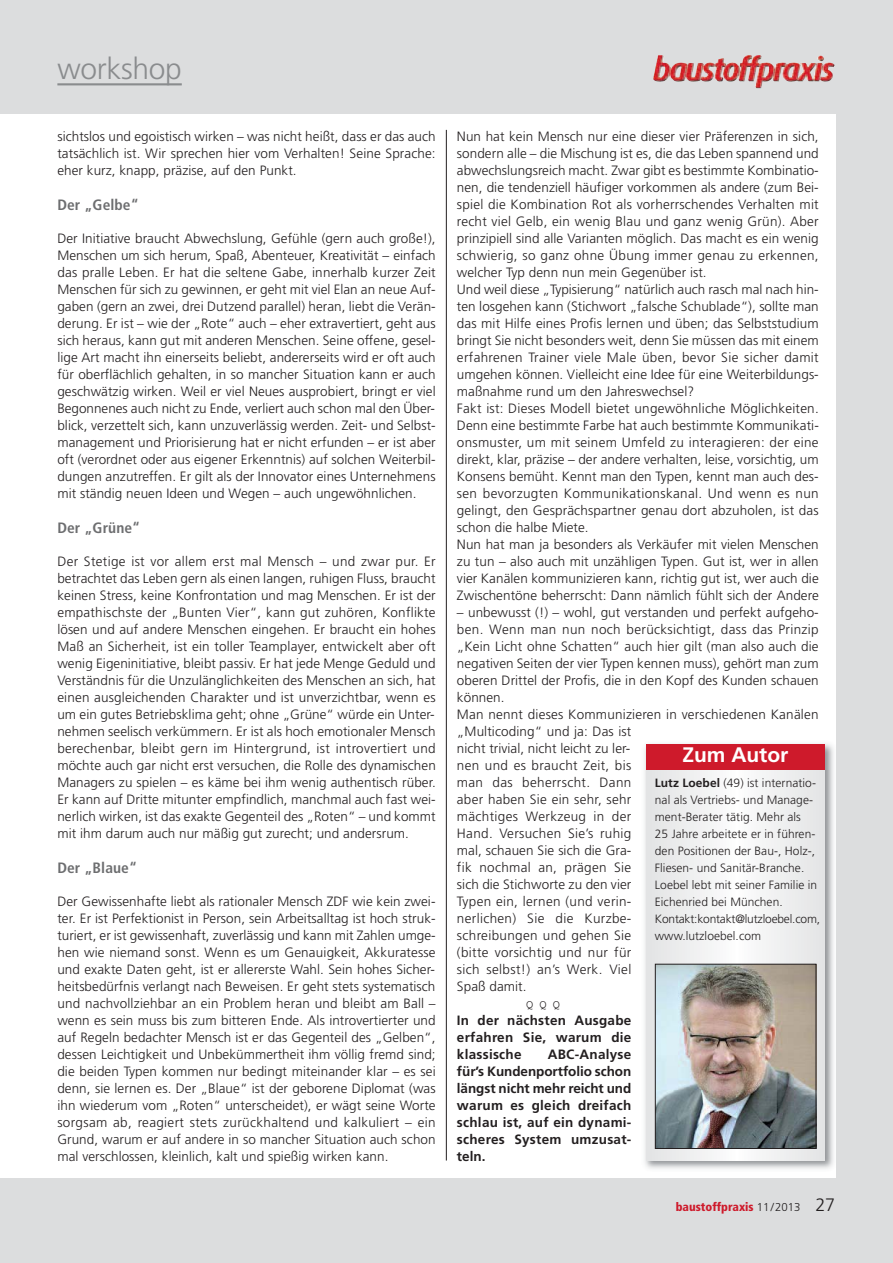
<style>
.page{position:relative;width:893px;height:1263px;background:#dcddde}
.page>*{position:absolute;margin:0;border:0;box-sizing:border-box;transform-origin:0 0}
.t1{font:300 30px "Frutiger";letter-spacing:-.01em;color:#8a8c8e}
.t2{font:700 21px "Frutiger";color:#fff}
.t3{font:700 condensed 15px "Frutiger LT";letter-spacing:.005em;color:#6d6e70}
.t4{font:300 13.5px/17px "Frutiger";letter-spacing:.005em;color:#231f20;text-align:justify}
.t5{font:700 13.5px/17px "Frutiger";letter-spacing:.02em;color:#231f20;text-align:justify}
.t6{font:300 12px/17px "Frutiger";letter-spacing:.005em;color:#231f20}
.t7{font:900 condensed 12px "Frutiger LT";color:#ce1a2b}
.t8{font:12px "Courier";color:#231f20}
.s1{font-weight:700}
.s2{font-family:"Frutiger";font-weight:300;font-stretch:normal;font-size:11.4px;color:#231f20}
.s3{font-family:"Frutiger";font-weight:300;font-stretch:normal;font-size:18px;color:#231f20}
</style>
<div class="page">
<img style="left:663px;top:56px;width:83px;height:21px">
<div style="left:0;top:114px;width:835px;height:1064px;background:#fff"></div>
<hr style="left:57px;top:83px;width:125px;height:2px;background:#8a8c8e">
<hr style="left:446px;top:130px;width:1px;height:1031px;background:#231f20">
<img style="left:644px;top:739px;width:192px;height:437px">
<svg style="left:646px;top:746px;width:179px;height:415px"></svg>
<div style="left:646px;top:744px;width:178px;height:26px;background:#ce1a2b"></div>
<img style="left:657px;top:966px;width:157px;height:181px">
<div style="left:655px;top:964px;width:161px;height:185px;border:1px solid #231f20"></div>
<h1 class="t1" style="left:57px;top:57px;width:126px">workshop</h1>
<p class="t4" style="left:57px;top:128px;width:380px">sichtslos und egoistisch wirken – was nicht heißt, dass er das auch tatsächlich ist. Wir sprechen hier vom Verhalten! Seine Sprache: eher kurz, knapp, präzise, auf den Punkt.</p>
<p class="t3" style="left:57px;top:198px;width:83px">Der „Gelbe“</p>
<p class="t4" style="left:57px;top:230px;width:380px">Der Initiative braucht Abwechslung, Gefühle (gern auch große!), Menschen um sich herum, Spaß, Abenteuer, Kreativität – einfach das pralle Leben. Er hat die seltene Gabe, innerhalb kurzer Zeit Menschen für sich zu gewinnen, er geht mit viel Elan an neue Auf&shy;gaben (gern an zwei, drei Dutzend parallel) heran, liebt die Verän&shy;derung. Er ist – wie der „Rote“ auch – eher extravertiert, geht aus sich heraus, kann gut mit anderen Menschen. Seine offene, gesel&shy;lige Art macht ihn einerseits beliebt, andererseits wird er oft auch für oberflächlich gehalten, in so mancher Situation kann er auch geschwätzig wirken. Weil er viel Neues ausprobiert, bringt er viel Begonnenes auch nicht zu Ende, verliert auch schon mal den Über&shy;blick, verzettelt sich, kann unzuverlässig werden. Zeit- und Selbst&shy;management und Priorisierung hat er nicht erfunden – er ist aber oft (verordnet oder aus eigener Erkenntnis) auf solchen Weiterbil&shy;dungen anzutreffen. Er gilt als der Innovator eines Unternehmens mit ständig neuen Ideen und Wegen – auch ungewöhnlichen.</p>
<p class="t3" style="left:57px;top:521px;width:84px">Der „Grüne“</p>
<p class="t4" style="left:57px;top:553px;width:380px">Der Stetige ist vor allem erst mal Mensch – und zwar pur. Er betrachtet das Leben gern als einen langen, ruhigen Fluss, braucht keinen Stress, keine Konfrontation und mag Menschen. Er ist der empathischste der „Bunten Vier“, kann gut zuhören, Konflikte lösen und auf andere Menschen eingehen. Er braucht ein hohes Maß an Sicherheit, ist ein toller Teamplayer, entwickelt aber oft wenig Eigeninitiative, bleibt passiv. Er hat jede Menge Geduld und Verständnis für die Unzulänglichkeiten des Menschen an sich, hat einen ausgleichenden Charakter und ist unverzichtbar, wenn es um ein gutes Betriebsklima geht; ohne „Grüne“ würde ein Unter&shy;nehmen seelisch verkümmern. Er ist als hoch emotionaler Mensch berechenbar, bleibt gern im Hintergrund, ist introvertiert und möchte auch gar nicht erst versuchen, die Rolle des dynamischen Managers zu spielen – es käme bei ihm wenig authentisch rüber.<br>Er kann auf Dritte mitunter empfindlich, manchmal auch fast wei&shy;nerlich wirken, ist das exakte Gegenteil des „Roten“ – und kommt mit ihm darum auch nur mäßig gut zurecht; und andersrum.</p>
<p class="t3" style="left:57px;top:861px;width:81px">Der „Blaue“</p>
<p class="t4" style="left:57px;top:893px;width:380px">Der Gewissenhafte liebt als rationaler Mensch ZDF wie kein zwei&shy;ter. Er ist Perfektionist in Person, sein Arbeitsalltag ist hoch struk&shy;turiert, er ist gewissenhaft, zuverlässig und kann mit Zahlen umge&shy;hen wie niemand sonst. Wenn es um Genauigkeit, Akkuratesse und exakte Daten geht, ist er allererste Wahl. Sein hohes Sicher&shy;heitsbedürfnis verlangt nach Beweisen. Er geht stets systematisch und nachvollziehbar an ein Problem heran und bleibt am Ball – wenn es sein muss bis zum bitteren Ende. Als introvertierter und auf Regeln bedachter Mensch ist er das Gegenteil des „Gelben“, dessen Leichtigkeit und Unbekümmertheit ihm völlig fremd sind; die beiden Typen kommen nur bedingt miteinander klar – es sei denn, sie lernen es. Der „Blaue“ ist der geborene Diplomat (was ihn wiederum vom „Roten“ unterscheidet), er wägt seine Worte sorgsam ab, reagiert stets zurückhaltend und kalkuliert – ein Grund, warum er auf andere in so mancher Situation auch schon mal verschlossen, kleinlich, kalt und spießig wirken kann.</p>
<p class="t4" style="left:457px;top:128px;width:363px;text-align:left">Nun hat kein Mensch nur eine dieser vier Präferenzen in sich, sondern alle – die Mischung ist es, die das Leben spannend und abwechslungsreich macht. Zwar gibt es bestimmte Kombinatio&shy;nen, die tendenziell häufiger vorkommen als andere (zum Bei&shy;spiel die Kombination Rot als vorherrschendes Verhalten mit recht viel Gelb, ein wenig Blau und ganz wenig Grün). Aber prinzipiell sind alle Varianten möglich. Das macht es ein wenig schwierig, so ganz ohne Übung immer genau zu erkennen, welcher Typ denn nun mein Gegenüber ist.<br>Und weil diese „Typisierung“ natürlich auch rasch mal nach hin&shy;ten losgehen kann (Stichwort „falsche Schublade“), sollte man das mit Hilfe eines Profis lernen und üben; das Selbststudium bringt Sie nicht besonders weit, denn Sie müssen das mit einem erfahrenen Trainer viele Male üben, bevor Sie sicher damit umgehen können. Vielleicht eine Idee für eine Weiterbildungs&shy;maßnahme rund um den Jahreswechsel?<br>Fakt ist: Dieses Modell bietet ungewöhnliche Möglichkeiten.<br>Denn eine bestimmte Farbe hat auch bestimmte Kommunikati&shy;onsmuster, um mit seinem Umfeld zu interagieren: der eine direkt, klar, präzise – der andere verhalten, leise, vorsichtig, um Konsens bemüht. Kennt man den Typen, kennt man auch des&shy;sen bevorzugten Kommunikationskanal. Und wenn es nun gelingt, den Gesprächspartner genau dort abzuholen, ist das schon die halbe Miete.<br>Nun hat man ja besonders als Verkäufer mit vielen Menschen zu tun – also auch mit unzähligen Typen. Gut ist, wer in allen vier Kanälen kommunizieren kann, richtig gut ist, wer auch die Zwischentöne beherrscht: Dann nämlich fühlt sich der Andere</p>
<p class="t4" style="left:457px;top:604px;width:363px;text-align:left">– unbewusst (!) – wohl, gut verstanden und perfekt aufgeho&shy;ben. Wenn man nun noch berücksichtigt, dass das Prinzip „Kein Licht ohne Schatten“ auch hier gilt (man also auch die negativen Seiten der vier Typen kennen muss), gehört man zum oberen Drittel der Profis, die in den Kopf des Kunden schauen können.<br>Man nennt dieses Kommunizieren in verschiedenen Kanälen „Multicoding“ und ja: Das ist<br>nicht trivial, nicht leicht zu ler-<br>nen und es braucht Zeit, bis<br>man das beherrscht. Dann<br>aber haben Sie ein sehr, sehr<br>mächtiges Werkzeug in der<br>Hand. Versuchen Sie’s ruhig<br>mal, schauen Sie sich die Gra-<br>fik nochmal an, prägen Sie<br>sich die Stichworte zu den vier<br>Typen ein, lernen (und verin-<br>nerlichen) Sie die Kurzbe-<br>schreibungen und gehen Sie<br>(bitte vorsichtig und nur für<br>sich selbst!) an’s Werk. Viel<br>Spaß damit.</p>
<p class="t8" style="left:526px;top:1000px;width:35px">Q Q Q</p>
<p class="t5" style="left:457px;top:1012px;width:176px">In der nächsten Ausgabe erfahren Sie, warum die klassische</p>
<h2 class="t2" style="left:682px;top:747px;width:108px">Zum Autor</h2>
<p class="t6" style="left:655px;top:775px;width:167px"><span class="s1">Lutz Loebel</span> (49) ist internatio&shy;nal als Vertriebs- und Manage&shy;ment-Berater tätig. Mehr als<br>25 Jahre arbeitete er in führen&shy;den Positionen der Bau-, Holz-,<br>Fliesen- und Sanitär-Branche.<br>Loebel lebt mit seiner Familie in<br>Eichenried bei München.<br>Kontakt:kontakt@lutzloebel.com, www.lutzloebel.com</p>
<p class="t5" style="left:457px;top:1046px;width:176px;text-indent:91px">ABC-Analyse für’s Kundenportfolio schon längst nicht mehr reicht und warum es gleich dreifach schlau ist, auf ein dynami&shy;scheres System umzusat&shy;teln.</p>
<p class="t7" style="left:676px;top:1200px;width:161px">baustoffpraxis <span class="s2">11/2013</span> <span class="s3">27</span></p>
</div>
